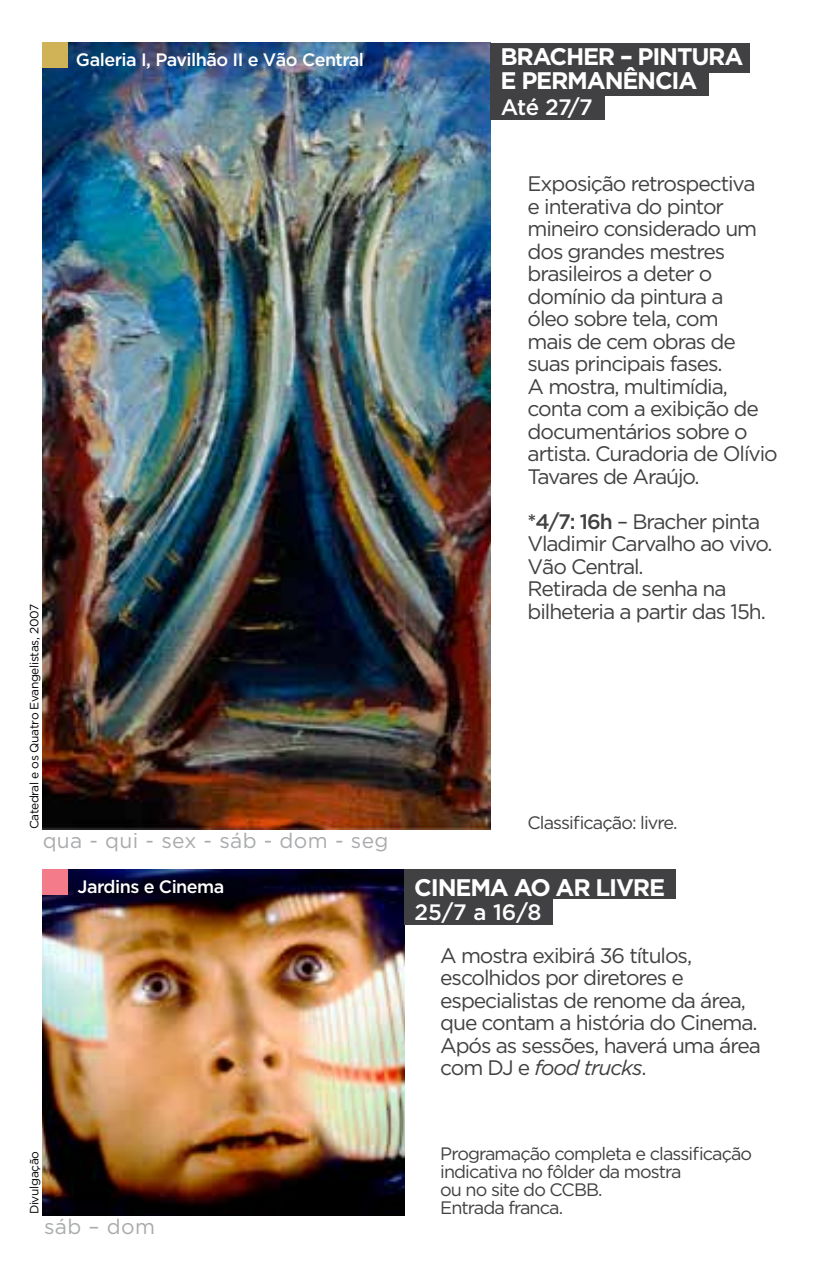
<style>
.page{position:relative;width:825px;height:1276px;background:#fff}
.page>*{position:absolute;margin:0;border:0;box-sizing:border-box;transform-origin:0 0}
.t1{font:700 24px/23.7px "Gotham";letter-spacing:-.05em;color:#fff}
.t2{font:500 22.2px "Gotham";letter-spacing:-.02em;color:#fff}
.t3{font:21px/22.5px "Gotham";letter-spacing:-.05em;color:#414042}
.t4{font:21px "Gotham";letter-spacing:.02em;color:#939598}
.t5{font:18px/18px "Gotham";letter-spacing:-.05em;color:#414042}
.t6{font:500 18px "Gotham";letter-spacing:-.03em;color:#fff}
.t7{font:12px "Gotham";letter-spacing:-.03em;color:#000}
.s1{font-weight:500}
.s2{font-style:italic}
</style>
<div class="page">
<img style="left:43px;top:43px;width:447px;height:786px">
<div style="left:490px;top:43px;width:259px;height:29px;background:#414042"></div>
<div style="left:490px;top:66px;width:218px;height:29px;background:#414042"></div>
<div style="left:490px;top:94px;width:114px;height:26px;background:#414042"></div>
<svg style="left:43px;top:43px;width:25px;height:25px"></svg>
<img style="left:43px;top:869px;width:361px;height:346px">
<svg style="left:43px;top:869px;width:25px;height:26px"></svg>
<div style="left:404px;top:869px;width:271px;height:29px;background:#414042"></div>
<div style="left:404px;top:897px;width:149px;height:27px;background:#414042"></div>
<p class="t6" style="left:76px;top:50px;width:290px">Galeria I, Pavilhão II e Vão Central</p>
<p class="t7" style="left:28px;top:829px;width:227px;rotate:-90deg">Catedral e os Quatro Evangelistas, 2007</p>
<p class="t4" style="left:43px;top:829px;width:347px">qua - qui - sex - sáb - dom - seg</p>
<p class="t6" style="left:77px;top:876px;width:148px">Jardins e Cinema</p>
<p class="t7" style="left:28px;top:1214px;width:65px;rotate:-90deg">Divulgação</p>
<p class="t4" style="left:44px;top:1215px;width:113px">sáb – dom</p>
<p class="t1" style="left:500px;top:44px;width:244px">BRACHER – PINTURA<br>E PERMANÊNCIA</p>
<p class="t2" style="left:501px;top:95px;width:93px">Até 27/7</p>
<p class="t3" style="left:528px;top:172px;width:252px">Exposição retrospectiva<br>e interativa do pintor mineiro considerado um dos grandes mestres brasileiros a deter o domínio da pintura a<br>óleo sobre tela, com<br>mais de cem obras de suas principais fases.<br>A mostra, multimídia, conta com a exibição de documentários sobre o artista. Curadoria de Olívio<br>Tavares de Araújo.</p>
<p class="t3" style="left:528px;top:509px;width:247px"><span class="s1">*4/7: 16h</span> – Bracher pinta<br>Vladimir Carvalho ao vivo.<br>Vão Central.<br>Retirada de senha na bilheteria a partir das 15h.</p>
<p class="t5" style="left:528px;top:813px;width:152px">Classificação: livre.</p>
<p class="t1" style="left:414px;top:875px;width:252px">CINEMA AO AR LIVRE</p>
<p class="t2" style="left:415px;top:899px;width:129px">25/7 a 16/8</p>
<p class="t3" style="left:440px;top:943px;width:322px">A mostra exibirá 36 títulos, escolhidos por diretores e especialistas de renome da área, que contam a história do Cinema.<br>Após as sessões, haverá uma área com DJ e <span class="s2">food trucks</span>.</p>
<p class="t5" style="left:440px;top:1144px;width:313px">Programação completa e classificação indicativa no fôlder da mostra<br>ou no site do CCBB.</p>
<p class="t5" style="left:440px;top:1198px;width:124px">Entrada franca.</p>
</div>
